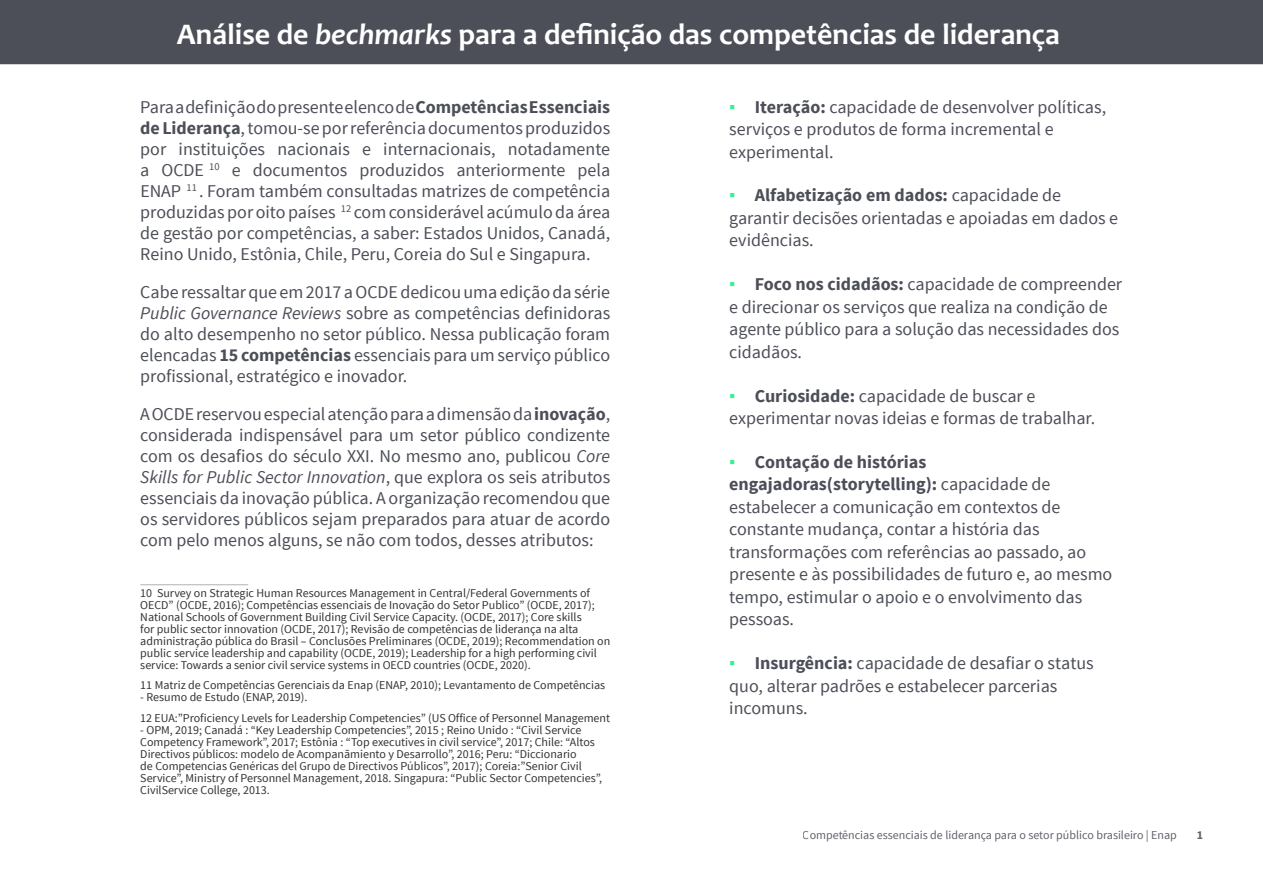
<style>
.page{position:relative;width:1263px;height:893px;background:#fff}
.page>*{position:absolute;margin:0;border:0;box-sizing:border-box;transform-origin:0 0}
.t1{font:700 30px "Candara";color:#fff}
.t2{font:18px/21px "Source Sans Pro";color:#4c4e58}
.t3{font:12px/12px "Source Sans Pro";color:#333}
.t4{font:12px "Source Sans Pro";color:#383a46}
.t5{font:700 12px "Source Sans Pro";color:#383a46}
.s1{font-style:italic}
.s2{font-weight:700}
.s3{font-family:"Arial";color:#32f48b}
</style>
<div class="page">
<hr style="left:140px;top:584px;width:108px;height:1px;background:#b3b3b3">
<div style="left:0;top:0;width:1263px;height:64px;background:#4c4e58"></div>
<h1 class="t1" style="left:177px;top:15px;width:884px">Análise de <span class="s1">bechmarks</span> para a definição das competências de liderança</h1>
<p class="t2" style="left:140px;top:97px;width:471px;text-align:justify">Para a definição do presente elenco de <span class="s2">Competências Essenciais de Liderança</span>, tomou-se por referência documentos produzidos por instituições nacionais e internacionais, notadamente a OCDE <sup>10</sup> e documentos produzidos anteriormente pela ENAP <sup>11</sup> . Foram também consultadas matrizes de competência produzidas por oito países <sup>12</sup> com considerável acúmulo da área de gestão por competências, a saber: Estados Unidos, Canadá, Reino Unido, Estônia, Chile, Peru, Coreia do Sul e Singapura.</p>
<p class="t2" style="left:140px;top:282px;width:471px;text-align:justify">Cabe ressaltar que em 2017 a OCDE dedicou uma edição da série <span class="s1">Public Governance Reviews</span> sobre as competências definidoras do alto desempenho no setor público. Nessa publicação foram elencadas <span class="s2">15 competências</span> essenciais para um serviço público profissional, estratégico e inovador.</p>
<p class="t2" style="left:140px;top:404px;width:471px;text-align:justify">A OCDE reservou especial atenção para a dimensão da <span class="s2">inovação</span>, considerada indispensável para um setor público condizente com os desafios do século XXI. No mesmo ano, publicou <span class="s1">Core Skills for Public Sector Innovation</span>, que explora os seis atributos essenciais da inovação pública. A organização recomendou que os servidores públicos sejam preparados para atuar de acordo com pelo menos alguns, se não com todos, desses atributos:</p>
<p class="t3" style="left:140px;top:587px;width:471px">10 Survey on Strategic Human Resources Management in Central/Federal Governments of OECD” (OCDE, 2016); Competências essenciais de Inovação do Setor Publico” (OCDE, 2017); National Schools of Government Building Civil Service Capacity. (OCDE, 2017); Core skills<br>for public sector innovation (OCDE, 2017); Revisão de competências de liderança na alta administração pública do Brasil – Conclusões Preliminares (OCDE, 2019); Recommendation on public service leadership and capability (OCDE, 2019); Leadership for a high performing civil service: Towards a senior civil service systems in OECD countries (OCDE, 2020).</p>
<p class="t3" style="left:140px;top:679px;width:466px">11 Matriz de Competências Gerenciais da Enap (ENAP, 2010); Levantamento de Competências</p>
<p class="t3" style="left:140px;top:687px;width:471px;line-height:20.5px">- Resumo de Estudo (ENAP, 2019).<br>12 EUA:”Proficiency Levels for Leadership Competencies” (US Office of Personnel Management</p>
<p class="t3" style="left:140px;top:724px;width:463px">- OPM, 2019; Canadá : “Key Leadership Competencies”, 2015 ; Reino Unido : “Civil Service Competency Framework”, 2017; Estônia : “Top executives in civil service”, 2017; Chile: “Altos Directivos públicos: modelo de Acompanãmiento y Desarrollo”, 2016; Peru: “Diccionario<br>de Competencias Genéricas del Grupo de Directivos Públicos”, 2017); Coreia:”Senior Civil Service”, Ministry of Personnel Management, 2018. Singapura: “Public Sector Competencies”, CivilService College, 2013.</p>
<p class="t2" style="left:729px;top:96px;width:378px;line-height:22.5px"><span class="s3">▪</span> <span class="s2">Iteração:</span> capacidade de desenvolver políticas, serviços e produtos de forma incremental e experimental.</p>
<p class="t2" style="left:729px;top:185px;width:390px;line-height:22.5px"><span class="s3">▪</span> <span class="s2">Alfabetização em dados:</span> capacidade de garantir decisões orientadas e apoiadas em dados e evidências.</p>
<p class="t2" style="left:729px;top:273px;width:394px;line-height:22.5px"><span class="s3">▪</span> <span class="s2">Foco nos cidadãos:</span> capacidade de compreender e direcionar os serviços que realiza na condição de agente público para a solução das necessidades dos cidadãos.</p>
<p class="t2" style="left:729px;top:385px;width:367px;line-height:22.5px"><span class="s3">▪</span> <span class="s2">Curiosidade:</span> capacidade de buscar e experimentar novas ideias e formas de trabalhar.</p>
<p class="t2" style="left:729px;top:451px;width:384px;line-height:22.5px"><span class="s3">▪</span> <span class="s2">Contação de histórias engajadoras(storytelling):</span> capacidade de estabelecer a comunicação em contextos de constante mudança, contar a história das transformações com referências ao passado, ao presente e às possibilidades de futuro e, ao mesmo tempo, estimular o apoio e o envolvimento das pessoas.</p>
<p class="t2" style="left:729px;top:652px;width:366px;line-height:22.5px"><span class="s3">▪</span> <span class="s2">Insurgência:</span> capacidade de desafiar o status quo, alterar padrões e estabelecer parcerias incomuns.</p>
<p class="t4" style="left:803px;top:828px;width:375px">Competências essenciais de liderança para o setor público brasileiro | Enap</p>
<p class="t5" style="left:1197px;top:827px;width:8px">1</p>
</div>
